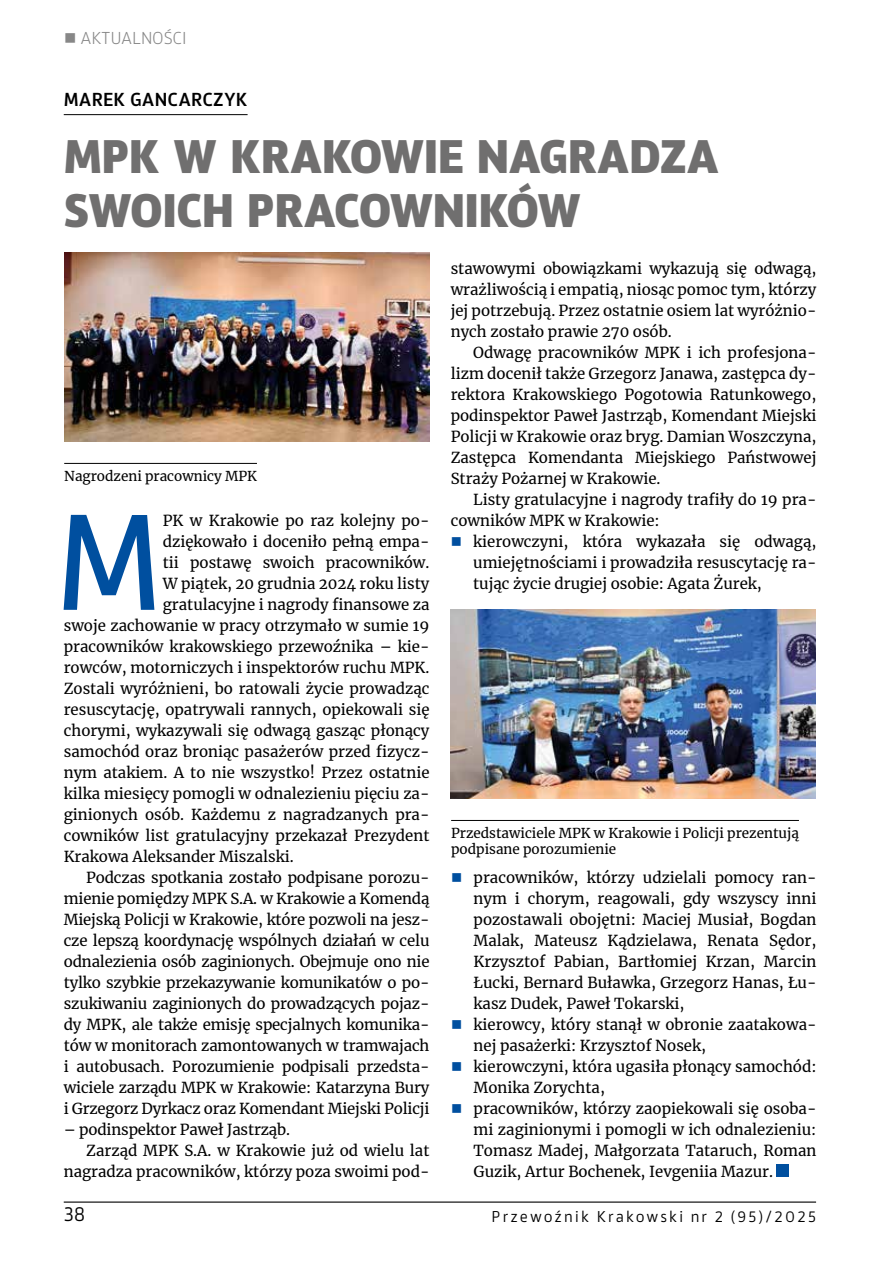
<style>
.page{position:relative;width:893px;height:1263px;background:#fff}
.page>*{position:absolute;margin:0;border:0;box-sizing:border-box;transform-origin:0 0}
.t1{font:500 130.05px "Akwe Pro";color:#004f9f}
.t2{font:800 45px/54px "Akwe Pro";letter-spacing:-.015em;color:#706f6f}
.t3{font:19.5px "Akwe Pro";color:#000}
.t4{font:600 18px "Akwe Pro";letter-spacing:.005em;color:#000}
.t5{font:300 16.5px "Akwe Pro";letter-spacing:-.01em;color:#878787}
.t6{font:15px/21px "Merriweather";color:#000;text-align:justify}
.t7{font:15px "Akwe Pro";letter-spacing:.14em;color:#000}
.t8{font:13.5px/16.2px "Merriweather";color:#000}
</style>
<div class="page">
<hr style="left:64px;top:114px;width:184px;height:1px;background:#000">
<img style="left:64px;top:253px;width:365px;height:189px">
<img style="left:451px;top:610px;width:365px;height:189px">
<div style="left:777px;top:1164px;width:12px;height:13px;background:#004f9f"></div>
<hr style="left:64px;top:463px;width:193px;height:1px;background:#000">
<hr style="left:451px;top:820px;width:348px;height:1px;background:#000">
<hr style="left:64px;top:1201px;width:752px;height:2px;background:#000">
<p class="t5" style="left:64px;top:26px;width:124px">■ AKTUALNOŚCI</p>
<p class="t4" style="left:64px;top:85px;width:185px">MAREK GANCARCZYK</p>
<h2 class="t2" style="left:64px;top:126px;width:657px">MPK W KRAKOWIE NAGRADZA<br>SWOICH PRACOWNIKÓW</h2>
<p class="t8" style="left:64px;top:467px;width:194px">Nagrodzeni pracownicy MPK</p>
<h1 class="t1" style="left:55px;top:463px;width:109px">M</h1>
<p class="t6" style="left:163px;top:509px;width:268px">PK w Krakowie po raz kolejny po-</p>
<p class="t6" style="left:163px;top:530px;width:268px">dziękowało i doceniło pełną empa-</p>
<p class="t6" style="left:163px;top:551px;width:268px">tii postawę swoich pracowników.</p>
<p class="t6" style="left:163px;top:572px;width:268px">W piątek, 20 grudnia 2024 roku listy</p>
<p class="t6" style="left:163px;top:593px;width:268px">gratulacyjne i nagrody finansowe za</p>
<p class="t6" style="left:64px;top:614px;width:367px">swoje zachowanie w pracy otrzymało w sumie 19</p>
<p class="t6" style="left:64px;top:635px;width:367px">pracowników krakowskiego przewoźnika – kie-</p>
<p class="t6" style="left:64px;top:656px;width:367px">rowców, motorniczych i inspektorów ruchu MPK.</p>
<p class="t6" style="left:64px;top:677px;width:367px">Zostali wyróżnieni, bo ratowali życie prowadząc</p>
<p class="t6" style="left:64px;top:698px;width:367px">resuscytację, opatrywali rannych, opiekowali się</p>
<p class="t6" style="left:64px;top:719px;width:367px">chorymi, wykazywali się odwagą gasząc płonący</p>
<p class="t6" style="left:64px;top:740px;width:367px">samochód oraz broniąc pasażerów przed fizycz-</p>
<p class="t6" style="left:64px;top:761px;width:367px">nym atakiem. A to nie wszystko! Przez ostatnie</p>
<p class="t6" style="left:64px;top:782px;width:367px">kilka miesięcy pomogli w odnalezieniu pięciu za-</p>
<p class="t6" style="left:64px;top:803px;width:367px">ginionych osób. Każdemu z nagradzanych pra-</p>
<p class="t6" style="left:64px;top:824px;width:367px">cowników list gratulacyjny przekazał Prezydent</p>
<p class="t6" style="left:64px;top:845px;width:231px">Krakowa Aleksander Miszalski.</p>
<p class="t6" style="left:86px;top:866px;width:345px">Podczas spotkania zostało podpisane porozu-</p>
<p class="t6" style="left:64px;top:887px;width:367px">mienie pomiędzy MPK S.A. w Krakowie a Komendą</p>
<p class="t6" style="left:64px;top:908px;width:367px">Miejską Policji w Krakowie, które pozwoli na jesz-</p>
<p class="t6" style="left:64px;top:929px;width:367px">cze lepszą koordynację wspólnych działań w celu</p>
<p class="t6" style="left:64px;top:950px;width:367px">odnalezienia osób zaginionych. Obejmuje ono nie</p>
<p class="t6" style="left:64px;top:971px;width:367px">tylko szybkie przekazywanie komunikatów o po-</p>
<p class="t6" style="left:64px;top:992px;width:367px">szukiwaniu zaginionych do prowadzących pojaz-</p>
<p class="t6" style="left:64px;top:1013px;width:367px">dy MPK, ale także emisję specjalnych komunika-</p>
<p class="t6" style="left:64px;top:1034px;width:367px">tów w monitorach zamontowanych w tramwajach</p>
<p class="t6" style="left:64px;top:1055px;width:367px">i autobusach. Porozumienie podpisali przedsta-</p>
<p class="t6" style="left:64px;top:1076px;width:367px">wiciele zarządu MPK w Krakowie: Katarzyna Bury</p>
<p class="t6" style="left:64px;top:1097px;width:367px">i Grzegorz Dyrkacz oraz Komendant Miejski Policji</p>
<p class="t6" style="left:64px;top:1118px;width:228px">– podinspektor Paweł Jastrząb.</p>
<p class="t6" style="left:86px;top:1139px;width:345px">Zarząd MPK S.A. w Krakowie już od wielu lat</p>
<p class="t6" style="left:64px;top:1160px;width:367px">nagradza pracowników, którzy poza swoimi pod-</p>
<p class="t6" style="left:451px;top:257px;width:367px">stawowymi obowiązkami wykazują się odwagą, wrażliwością i empatią, niosąc pomoc tym, którzy jej potrzebują. Przez ostatnie osiem lat wyróżnio&shy;nych zostało prawie 270 osób.</p>
<p class="t6" style="left:451px;top:341px;width:367px;text-indent:22px">Odwagę pracowników MPK i ich profesjona&shy;lizm docenił także Grzegorz Janawa, zastępca dy&shy;rektora Krakowskiego Pogotowia Ratunkowego, podinspektor Paweł Jastrząb, Komendant Miejski Policji w Krakowie oraz bryg. Damian Woszczyna, Zastępca Komendanta Miejskiego Państwowej Straży Pożarnej w Krakowie.</p>
<p class="t6" style="left:451px;top:488px;width:367px;text-indent:22px">Listy gratulacyjne i nagrody trafiły do 19 pra&shy;cowników MPK w Krakowie:</p>
<p class="t6" style="left:473px;top:530px;width:345px">kierowczyni, która wykazała się odwagą, umiejętnościami i prowadziła resuscytację ra&shy;tując życie drugiej osobie: Agata Żurek,</p>
<p class="t8" style="left:451px;top:824px;width:349px">Przedstawiciele MPK w Krakowie i Policji prezentują podpisane porozumienie</p>
<p class="t6" style="left:474px;top:866px;width:344px;text-align:left">pracowników, którzy udzielali pomocy ran&shy;nym i chorym, reagowali, gdy wszyscy inni pozostawali obojętni: Maciej Musiał, Bogdan Malak, Mateusz Kądzielawa, Renata Sędor, Krzysztof Pabian, Bartłomiej Krzan, Marcin Łucki, Bernard Buławka, Grzegorz Hanas, Łu&shy;kasz Dudek, Paweł Tokarski,<br>kierowcy, który stanął w obronie zaatakowa&shy;nej pasażerki: Krzysztof Nosek,<br>kierowczyni, która ugasiła płonący samochód:<br>Monika Zorychta,<br>pracowników, którzy zaopiekowali się osoba&shy;mi zaginionymi i pomogli w ich odnalezieniu:<br>Tomasz Madej, Małgorzata Tataruch, Roman Guzik, Artur Bochenek, Ievgeniia Mazur.</p>
<h3 class="t3" style="left:64px;top:1200px;width:23px">38</h3>
<p class="t7" style="left:492px;top:1205px;width:326px">Przewoźnik Krakowski nr 2 (95)/2025</p>
</div>
